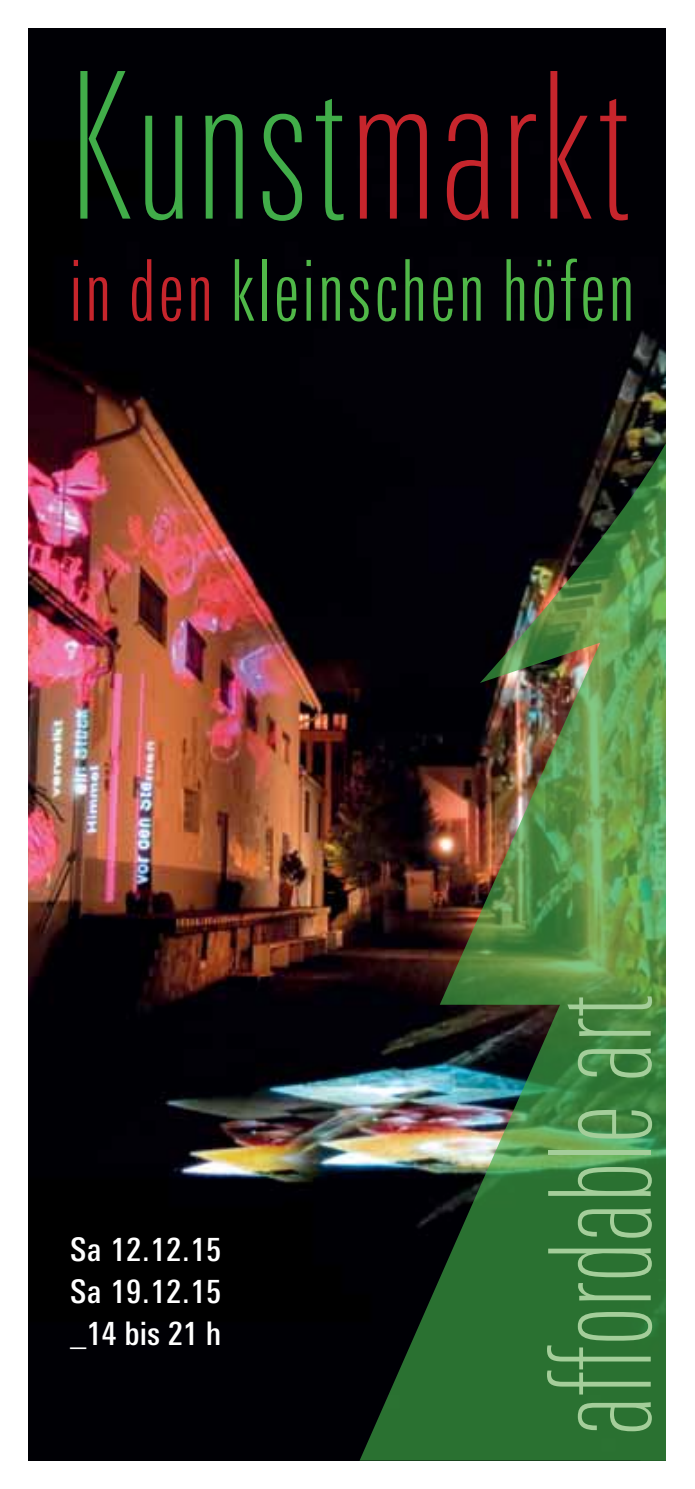
<style>
.page{position:relative;width:695px;height:1489px;background:#fff}
.page>*{position:absolute;margin:0;border:0;box-sizing:border-box;transform-origin:0 0}
.t1{font:100 204px "LT Univers Comp";letter-spacing:.03em;color:#41ad49}
.t2{font:100 141.75px "LT Univers Comp";letter-spacing:.01em;color:#a4ce9a}
.t3{font:300 85px "LT Univers Comp";letter-spacing:.05em;color:#50b848}
.t4{font:500 condensed 32.5px/42px "LT Univers";letter-spacing:.02em;color:#fff;text-align:justify}
.s1{color:#c6252c}
</style>
<div class="page">
<img style="left:28px;top:28px;width:638px;height:1432px">
<img style="left:359px;top:415px;width:281px;height:1045px">
<svg style="left:640px;top:415px;width:26px;height:1045px;background:#468845"></svg>
<h1 class="t1" style="left:70px;top:32px;width:560px">Kunst<span class="s1">markt</span></h1>
<h3 class="t3" style="left:70px;top:243px;width:565px"><span class="s1">in den</span> kleinschen höfen</h3>
<p class="t4" style="left:70px;top:1227px;width:153px">Sa 12.12.15<br>Sa 19.12.15 _14 bis 21 h</p>
<h2 class="t2" style="left:521px;top:1434px;width:441px;rotate:-90deg">affordable art</h2>
</div>
